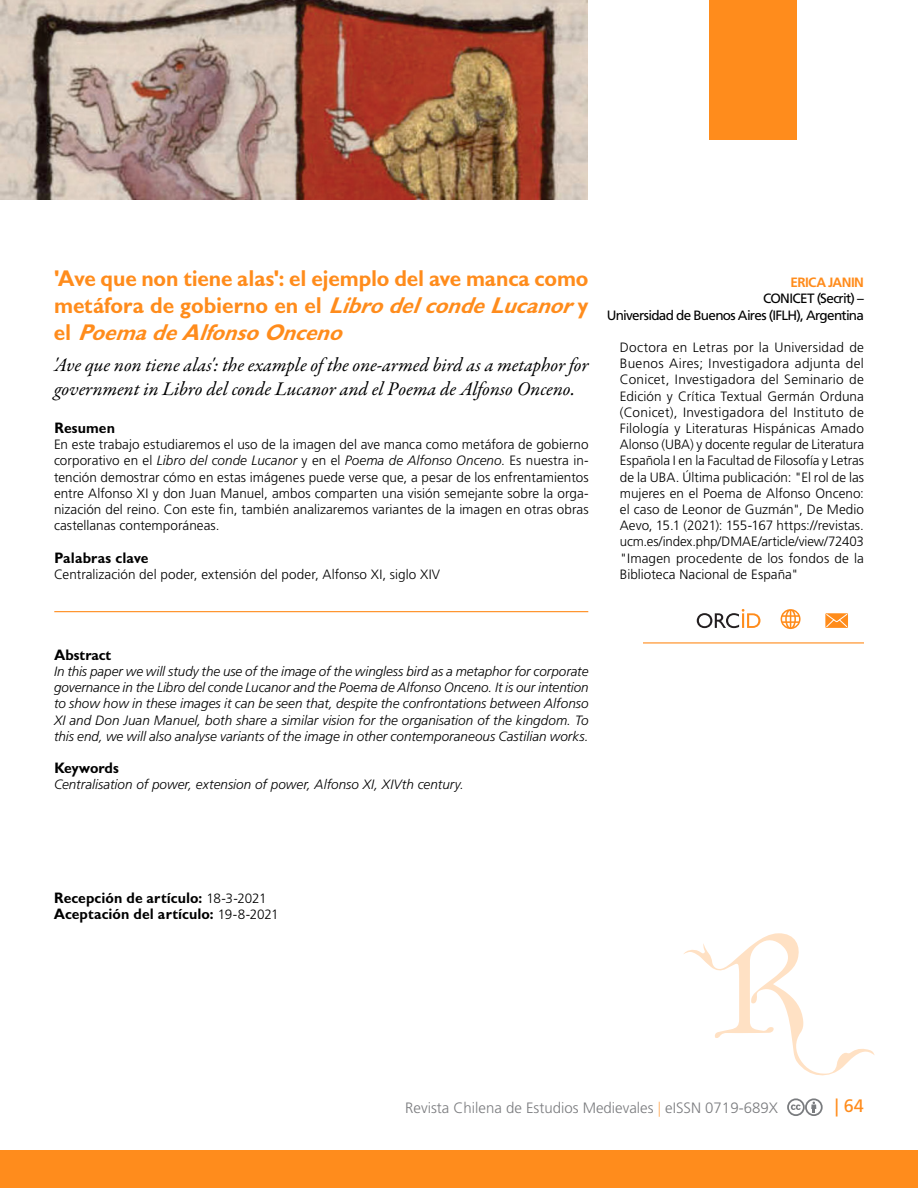
<style>
.page{position:relative;width:918px;height:1188px;background:#fff}
.page>*{position:absolute;margin:0;border:0;box-sizing:border-box;transform-origin:0 0}
.t1{font:700 22.5px/27px "Gill Sans Display MT Pro";color:#ff8c1c;text-align:justify}
.t2{font:italic 19.5px/23.4px "Garamond Premr Pro";color:#000}
.t3{font:18px "Frutiger LT Std";color:#ff8c1c}
.t4{font:700 15px/16.2px "Gill Sans Display MT Pro";letter-spacing:.005em;color:#000}
.t5{font:300 15px "Frutiger LT Std";color:#7b7c7f}
.t6{font:700 15px "Gill Sans Display MT Pro";letter-spacing:-.015em;color:#000}
.t7{font:300 13.5px/16.2px "Frutiger LT Std";letter-spacing:.005em;color:#000;text-align:justify}
.t8{font:italic 300 13.5px/16.2px "Frutiger LT Std";color:#000;text-align:justify}
.t9{font:13.5px/16.2px "Frutiger LT Std";letter-spacing:-.05em;color:#000;text-align:right}
.t10{font:700 13.5px "Frutiger LT Std";letter-spacing:-.04em;color:#ff8c1c}
.s1{font-style:italic}
.s2{font-family:"Frutiger LT Std";font-weight:300;font-size:13.5px}
.s3{color:#ffb770}
</style>
<div class="page">
<div style="left:709px;top:0;width:87px;height:140px;background:#ff8c1c"></div>
<div style="left:0;top:1151px;width:918px;height:37px;background:#ff8c1c"></div>
<svg style="left:684px;top:933px;width:191px;height:143px"></svg>
<hr style="left:643px;top:642px;width:221px;height:2px;background:#ff8c1c">
<hr style="left:54px;top:611px;width:534px;height:1px;background:#ff8c1c">
<svg style="left:787px;top:1098px;width:36px;height:18px"></svg>
<img style="left:0;top:0;width:588px;height:200px">
<svg style="left:825px;top:613px;width:23px;height:15px"></svg>
<svg style="left:826px;top:613px;width:22px;height:15px"></svg>
<svg style="left:781px;top:609px;width:20px;height:20px"></svg>
<svg style="left:697px;top:609px;width:63px;height:19px"></svg>
<h1 class="t1" style="left:54px;top:265px;width:536px">'Ave que non tiene alas': el ejemplo del ave manca como metáfora de gobierno en el <span class="s1">LibrodelcondeLucanor</span>y e l <span class="s1">PoemadeAlfonsoOnceno</span></h1>
<h2 class="t2" style="left:54px;top:354px;width:536px">'Ave que non tiene alas': the example of the one-armed bird as a metaphor for government in Libro del conde Lucanor and el Poema de Alfonso Onceno.</h2>
<p class="t4" style="left:54px;top:420px;width:63px">Resumen</p>
<p class="t7" style="left:54px;top:437px;width:536px">En este trabajo estudiaremos el uso de la imagen del ave manca como metáfora de gobierno corporativo en el <span class="s1">Libro del conde Lucanor</span> y en el <span class="s1">Poema de Alfonso Onceno</span>. Es nuestra in&shy;tención demostrar cómo en estas imágenes puede verse que, a pesar de los enfrentamientos entre Alfonso XI y don Juan Manuel, ambos comparten una visión semejante sobre la orga&shy;nización del reino. Con este fin, también analizaremos variantes de la imagen en otras obras castellanas contemporáneas.</p>
<p class="t4" style="left:54px;top:549px;width:96px">Palabras clave</p>
<p class="t7" style="left:54px;top:566px;width:388px">Centralización del poder, extensión del poder, Alfonso XI, siglo XIV</p>
<p class="t10" style="left:791px;top:274px;width:75px">ERICA JANIN</p>
<p class="t9" style="left:607px;top:291px;width:259px">CONICET (Secrit) –<br>Universidad de Buenos Aires (IFLH), Argentina</p>
<p class="t7" style="left:620px;top:339px;width:246px">Doctora en Letras por la Universidad de Buenos Aires; Investigadora adjunta del Conicet, Investigadora del Seminario de Edición y Crítica Textual Germán Orduna (Conicet), Investigadora del Instituto de Filología y Literaturas Hispánicas Amado Alonso (UBA) y docente regular de Literatura Española I en la Facultad de Filosofía y Letras de la UBA. Última publicación: "El rol de las mujeres en el Poema de Alfonso Onceno: el caso de Leonor de Guzmán", De Medio Aevo, 15.1 (2021): 155-167 https://revistas. ucm.es/index.php/DMAE/article/view/72403 "Imagen procedente de los fondos de la Biblioteca Nacional de España"</p>
<p class="t4" style="left:54px;top:646px;width:59px">Abstract</p>
<p class="t8" style="left:54px;top:663px;width:536px">In this paper we will study the use of the image of the wingless bird as a metaphor for corporate governance in the Libro del conde Lucanor and the Poema de Alfonso Onceno. It is our intention to show how in these images it can be seen that, despite the confrontations between Alfonso XI and Don Juan Manuel, both share a similar vision for the organisation of the kingdom. To this end, we will also analyse variants of the image in other contemporaneous Castilian works.</p>
<p class="t6" style="left:54px;top:759px;width:66px">Keywords</p>
<p class="t8" style="left:54px;top:777px;width:412px">Centralisation of power, extension of power, Alfonso XI, XIVth century.</p>
<p class="t4" style="left:54px;top:889px;width:227px">Recepción de artículo: <span class="s2">18-3-2021<br></span>Aceptación del artículo: <span class="s2">19-8-2021</span></p>
<p class="t5" style="left:405px;top:1100px;width:374px">Revista Chilena de Estudios Medievales <span class="s3">|</span> eISSN 0719-689X</p>
<h3 class="t3" style="left:835px;top:1095px;width:31px">| 64</h3>
</div>
